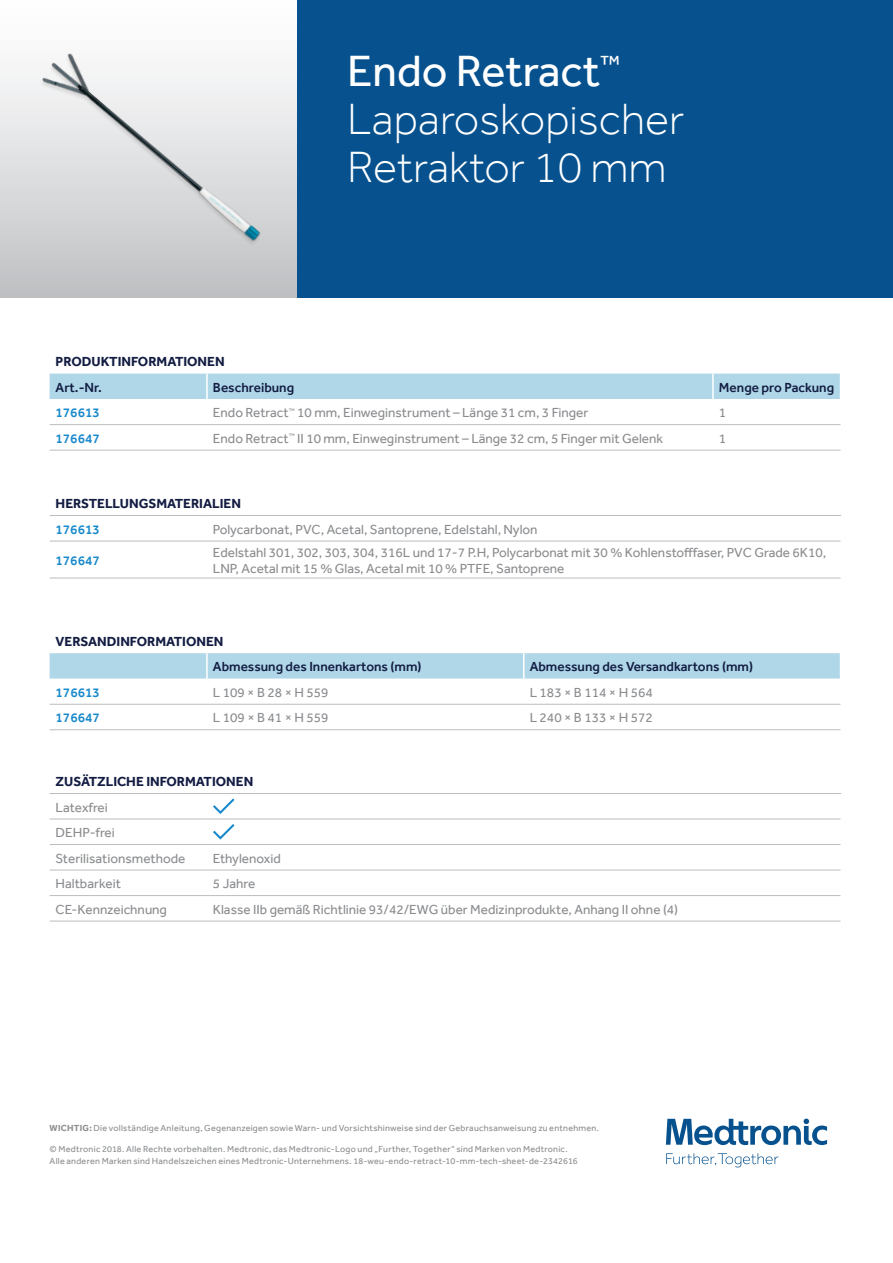
<style>
.page{position:relative;width:893px;height:1263px;background:#fff}
.page>*{position:absolute;margin:0;border:0;box-sizing:border-box;transform-origin:0 0}
.t1{font:300 45px/48px "Effra";color:#fff}
.t2{font:13.5px/25.5px "Effra";color:#8a8c8f}
.t3{font:500 13.5px "Effra";color:#131c42}
.t4{font:700 13.5px "Effra";color:#131c42}
.t5{font:500 13.5px "Effra";color:#1889cb}
.t6{font:9px/12px "Effra";letter-spacing:.03em;color:#8a8c8f}
.s1{font-weight:400}
.s2{font-weight:700}
</style>
<div class="page">
<hr style="left:50px;top:450px;width:157px;height:1px;background:#bcbdc0">
<hr style="left:207px;top:450px;width:506px;height:1px;background:#bcbdc0">
<hr style="left:713px;top:450px;width:127px;height:1px;background:#bcbdc0">
<svg style="left:50px;top:373px;width:791px;height:77px"></svg>
<hr style="left:206px;top:374px;width:2px;height:25px;background:#fff">
<hr style="left:712px;top:374px;width:2px;height:25px;background:#fff">
<hr style="left:50px;top:424px;width:157px;height:1px;background:#bcbdc0">
<hr style="left:207px;top:424px;width:506px;height:1px;background:#bcbdc0">
<hr style="left:713px;top:424px;width:127px;height:1px;background:#bcbdc0">
<svg style="left:50px;top:818px;width:790px;height:103px"></svg>
<hr style="left:50px;top:793px;width:157px;height:1px;background:#bcbdc0">
<hr style="left:207px;top:793px;width:634px;height:1px;background:#bcbdc0">
<hr style="left:50px;top:819px;width:157px;height:1px;background:#bcbdc0">
<hr style="left:207px;top:819px;width:633px;height:1px;background:#bcbdc0">
<hr style="left:50px;top:844px;width:157px;height:1px;background:#bcbdc0">
<hr style="left:207px;top:844px;width:633px;height:1px;background:#bcbdc0">
<hr style="left:50px;top:870px;width:157px;height:1px;background:#bcbdc0">
<hr style="left:207px;top:870px;width:633px;height:1px;background:#bcbdc0">
<hr style="left:50px;top:895px;width:157px;height:1px;background:#bcbdc0">
<hr style="left:207px;top:895px;width:633px;height:1px;background:#bcbdc0">
<hr style="left:50px;top:921px;width:157px;height:1px;background:#bcbdc0">
<hr style="left:207px;top:921px;width:633px;height:1px;background:#bcbdc0">
<svg style="left:213px;top:798px;width:22px;height:16px"></svg>
<svg style="left:211px;top:822px;width:26px;height:19px"></svg>
<svg style="left:50px;top:540px;width:790px;height:38px"></svg>
<hr style="left:50px;top:578px;width:157px;height:1px;background:#bcbdc0">
<hr style="left:207px;top:541px;width:633px;height:1px;background:#bcbdc0">
<hr style="left:207px;top:578px;width:633px;height:1px;background:#bcbdc0">
<hr style="left:50px;top:515px;width:157px;height:1px;background:#bcbdc0">
<hr style="left:207px;top:515px;width:634px;height:1px;background:#bcbdc0">
<hr style="left:50px;top:541px;width:157px;height:1px;background:#bcbdc0">
<svg style="left:50px;top:653px;width:791px;height:77px"></svg>
<hr style="left:50px;top:704px;width:157px;height:1px;background:#bcbdc0">
<div style="left:0;top:0;width:298px;height:298px;background:linear-gradient(to bottom,#fff,#c1c2c5)"></div>
<img style="left:26px;top:39px;width:255px;height:226px">
<svg style="left:666px;top:1118px;width:161px;height:49px"></svg>
<div style="left:298px;top:0;width:595px;height:298px;background:#07528e"></div>
<h1 class="t1" style="left:347px;top:46px;width:338px"><span class="s1">Endo Retract</span><sup>™<br></sup>Laparoskopischer<br>Retraktor 10 mm</h1>
<p class="t4" style="left:56px;top:353px;width:171px">PRODUKTINFORMATIONEN</p>
<p class="t3" style="left:56px;top:379px;width:48px">Art.-Nr.</p>
<p class="t3" style="left:213px;top:379px;width:83px">Beschreibung</p>
<p class="t3" style="left:719px;top:379px;width:117px">Menge pro Packung</p>
<p class="t5" style="left:56px;top:405px;width:46px">176613</p>
<p class="t2" style="left:213px;top:400px;width:377px">Endo Retract<sup>™</sup> 10 mm, Einweginstrument – Länge 31 cm, 3 Finger</p>
<p class="t2" style="left:719px;top:400px;width:9px">1</p>
<p class="t5" style="left:56px;top:430px;width:46px">176647</p>
<p class="t2" style="left:213px;top:425px;width:452px">Endo Retract<sup>™</sup> II 10 mm, Einweginstrument – Länge 32 cm, 5 Finger mit Gelenk</p>
<p class="t2" style="left:719px;top:425px;width:9px">1</p>
<p class="t4" style="left:56px;top:495px;width:187px">HERSTELLUNGSMATERIALIEN</p>
<p class="t5" style="left:56px;top:521px;width:46px">176613</p>
<p class="t2" style="left:213px;top:516px;width:326px">Polycarbonat, PVC, Acetal, Santoprene, Edelstahl, Nylon</p>
<p class="t5" style="left:56px;top:552px;width:46px">176647</p>
<p class="t2" style="left:213px;top:544px;width:615px;line-height:16.5px">Edelstahl 301, 302, 303, 304, 316L und 17-7 P.H, Polycarbonat mit 30 % Kohlenstofffaser, PVC Grade 6K10,<br>LNP, Acetal mit 15 % Glas, Acetal mit 10 % PTFE, Santoprene</p>
<p class="t4" style="left:56px;top:633px;width:169px">VERSANDINFORMATIONEN</p>
<p class="t3" style="left:213px;top:659px;width:210px">Abmessung des Innenkartons (mm)</p>
<p class="t3" style="left:530px;top:659px;width:225px">Abmessung des Versandkartons (mm)</p>
<p class="t5" style="left:56px;top:684px;width:46px">176613</p>
<p class="t2" style="left:213px;top:679px;width:117px">L 109 × B 28 × H 559</p>
<p class="t2" style="left:530px;top:679px;width:124px">L 183 × B 114 × H 564</p>
<p class="t5" style="left:56px;top:710px;width:46px">176647</p>
<p class="t2" style="left:213px;top:705px;width:117px">L 109 × B 41 × H 559</p>
<p class="t2" style="left:530px;top:705px;width:124px">L 240 × B 133 × H 572</p>
<p class="t4" style="left:56px;top:773px;width:199px">ZUSÄTZLICHE INFORMATIONEN</p>
<p class="t2" style="left:56px;top:794px;width:131px">Latexfrei<br>DEHP-frei<br>Sterilisationsmethode</p>
<p class="t2" style="left:213px;top:845px;width:69px">Ethylenoxid</p>
<p class="t2" style="left:56px;top:871px;width:67px">Haltbarkeit</p>
<p class="t2" style="left:213px;top:871px;width:44px">5 Jahre</p>
<p class="t2" style="left:56px;top:896px;width:113px">CE-Kennzeichnung</p>
<p class="t2" style="left:213px;top:896px;width:467px">Klasse IIb gemäß Richtlinie 93/42/EWG über Medizinprodukte, Anhang II ohne (4)</p>
<p class="t6" style="left:50px;top:1122px;width:551px"><span class="s2">WICHTIG:</span> Die vollständige Anleitung, Gegenanzeigen sowie Warn- und Vorsichtshinweise sind der Gebrauchsanweisung zu entnehmen.</p>
<p class="t6" style="left:50px;top:1142px;width:530px">© Medtronic 2018. Alle Rechte vorbehalten. Medtronic, das Medtronic-Logo und „Further, Together“ sind Marken von Medtronic.<br>Alle anderen Marken sind Handelszeichen eines Medtronic-Unternehmens. 18-weu-endo-retract-10-mm-tech-sheet-de-2342616</p>
</div>
